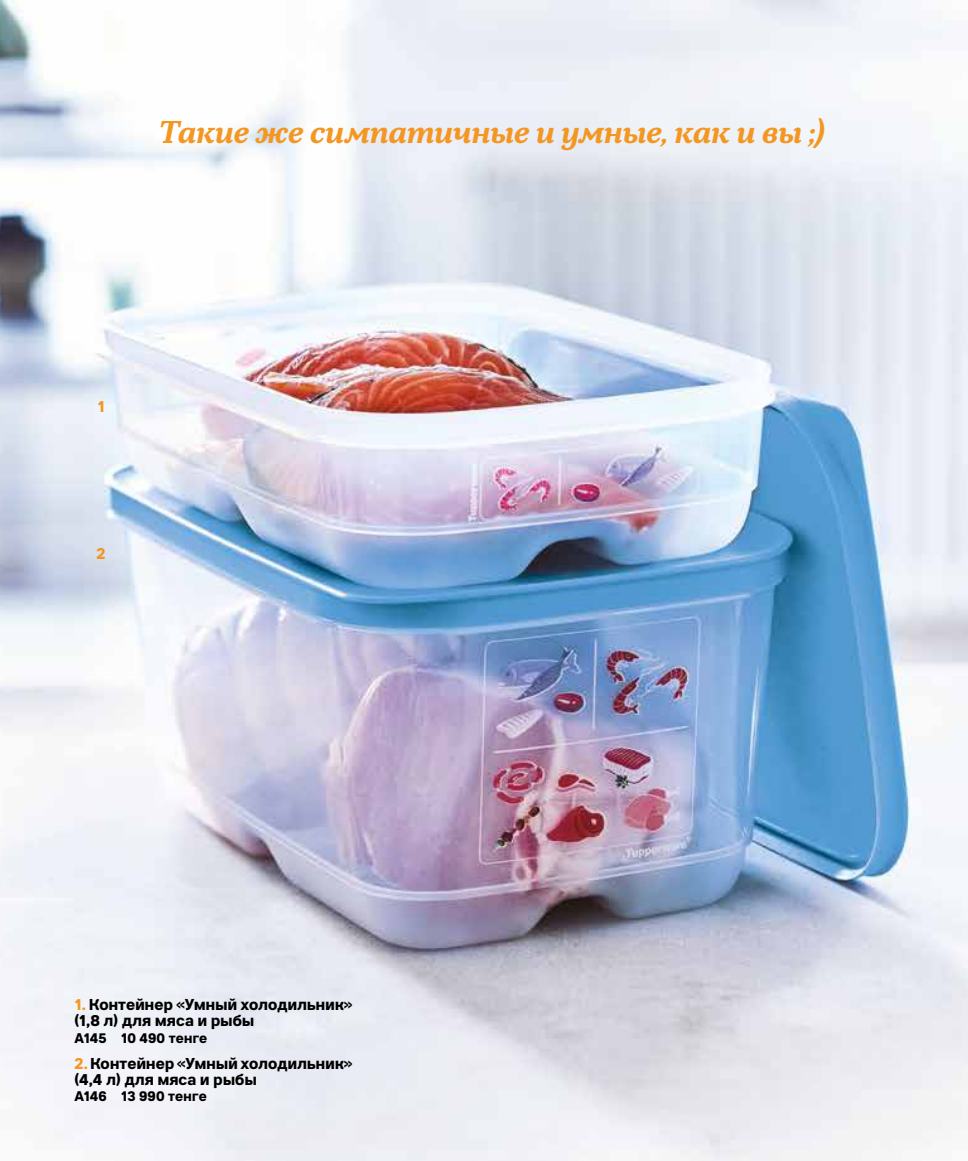
<style>
.page{position:relative;width:968px;height:1161px;background:#fff}
.page>*{position:absolute;margin:0;border:0;box-sizing:border-box;transform-origin:0 0}
.t1{font:italic 700 31.5px "Tupper Serif";letter-spacing:-.01em;color:#f49722}
.t2{font:700 15.75px/15.8px "Tupper PRO";letter-spacing:.015em;color:#000}
.t3{font:700 15.75px "Tupper PRO";color:#f49722}
.t4{font:700 14px "Tupper PRO";letter-spacing:.01em;color:#000}
.s1{color:#f49722}
</style>
<div class="page">
<img style="left:0;top:0;width:967px;height:1161px">
<h1 class="t1" style="left:158px;top:112px;width:667px">Такие же симпатичные и умные, как и вы ;)</h1>
<p class="t3" style="left:97px;top:394px;width:9px">1</p>
<p class="t3" style="left:97px;top:541px;width:10px">2</p>
<p class="t2" style="left:74px;top:996px;width:279px"><span class="s1">1.</span> Контейнер «Умный холодильник» (1,8 л) для мяса и рыбы</p>
<p class="t4" style="left:74px;top:1027px;width:134px">А145 10 490 тенге</p>
<p class="t2" style="left:74px;top:1055px;width:279px"><span class="s1">2.</span> Контейнер «Умный холодильник» (4,4 л) для мяса и рыбы</p>
<p class="t4" style="left:74px;top:1085px;width:134px">А146 13 990 тенге</p>
</div>
